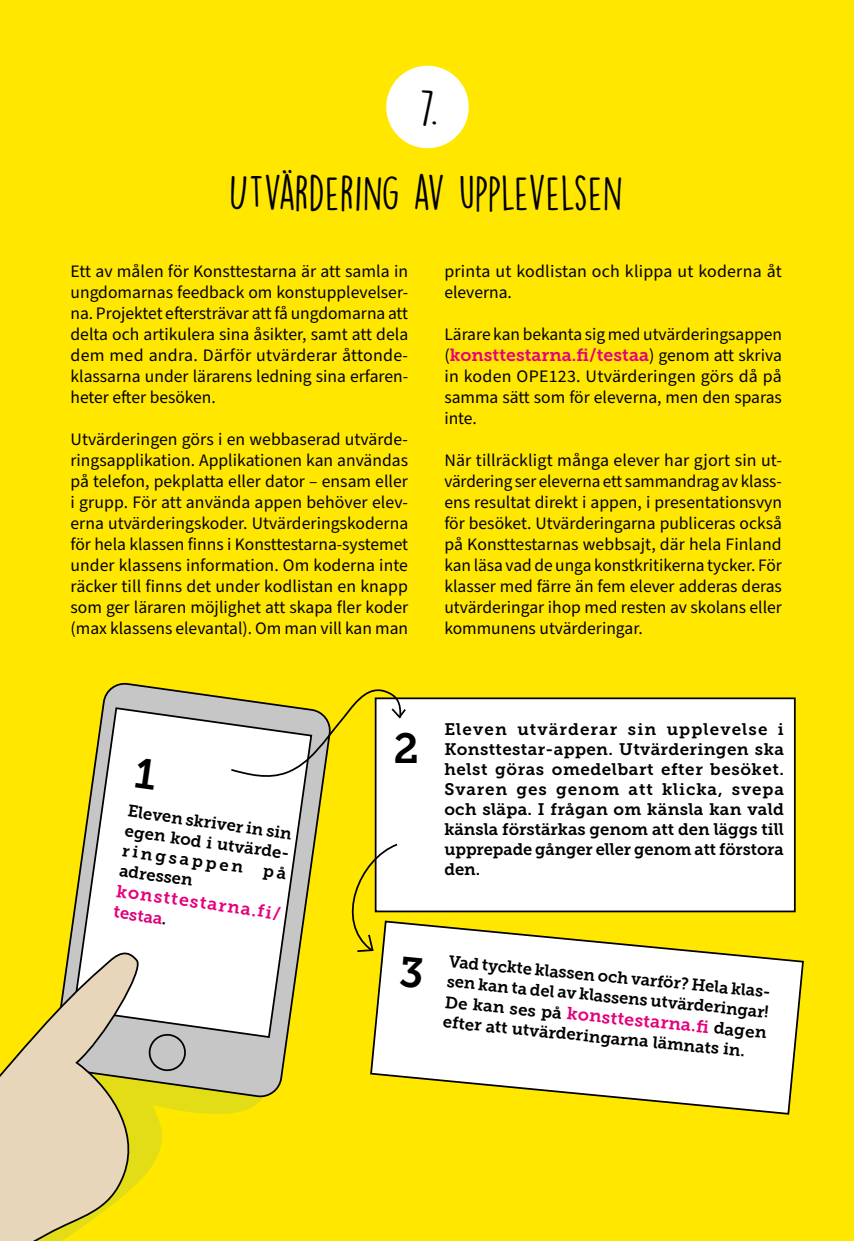
<style>
.page{position:relative;width:854px;height:1241px;background:#fff}
.page>*{position:absolute;margin:0;border:0;box-sizing:border-box;transform-origin:0 0}
.t1{font:43.75px "DK Lemon Yellow Sun";color:#000}
.t2{font:42px "Museo Slab 700";color:#000}
.t3{font:17.5px/21px "Source Sans Pro";color:#000;text-align:justify}
.t4{font:17.5px "Museo Slab 700";letter-spacing:.005em;color:#e6007e}
.t5{font:16.62px/19.9px "Museo Slab 700";letter-spacing:-.005em;color:#000;text-align:justify}
.t6{font:16.62px "Museo Slab 700";color:#de007e}
.s1{font-family:"Source Sans Pro";color:#000}
.s2{color:#de007e}
.s3{font-size:17.5px;color:#e6007e}
.s4{color:#000}
</style>
<div class="page">
<div style="left:0;top:0;width:853px;height:1240px;background:#ffe700"></div>
<svg style="left:147px;top:1099px;width:115px;height:73px"></svg>
<div style="left:375px;top:698px;width:419px;height:213px;background:#fff"></div>
<div style="left:374px;top:697px;width:421px;height:215px;border:2px solid #000"></div>
<svg style="left:370px;top:924px;width:434px;height:191px"></svg>
<svg style="left:69px;top:682px;width:256px;height:417px"></svg>
<div style="left:386px;top:66px;width:82px;height:82px;background:#fff;border-radius:50%"></div>
<svg style="left:72px;top:706px;width:241px;height:332px;background:#efedda"></svg>
<svg style="left:147px;top:1031px;width:41px;height:40px;background:#aeaeae"></svg>
<svg style="left:0;top:944px;width:147px;height:296px"></svg>
<svg style="left:229px;top:684px;width:178px;height:95px"></svg>
<svg style="left:135px;top:757px;width:22px;height:32px"></svg>
<svg style="left:351px;top:842px;width:72px;height:146px"></svg>
<h1 class="t1" style="left:419px;top:79px;width:20px">7.</h1>
<h1 class="t1" style="left:229px;top:166px;width:395px">UTVÄRDERING AV UPPLEVELSEN</h1>
<p class="t3" style="left:70px;top:261px;width:339px">Ett av målen för Konsttestarna är att samla in ungdomarnas feedback om konstupplevelser&shy;na. Projektet eftersträvar att få ungdomarna att delta och artikulera sina åsikter, samt att dela dem med andra. Därför utvärderar åttonde&shy;klassarna under lärarens ledning sina erfaren&shy;heter efter besöken.</p>
<p class="t3" style="left:70px;top:429px;width:339px">Utvärderingen görs i en webbaserad utvärde&shy;ringsapplikation. Applikationen kan användas på telefon, pekplatta eller dator – ensam eller i grupp. För att använda appen behöver elev&shy;erna utvärderingskoder. Utvärderingskoderna för hela klassen finns i Konsttestarna--systemet under klassens information. Om koderna inte räcker till finns det under kodlistan en knapp som ger läraren möjlighet att skapa fler koder (max klassens elevantal). Om man vill kan man</p>
<p class="t3" style="left:444px;top:261px;width:339px">printa ut kodlistan och klippa ut koderna åt eleverna.</p>
<p class="t3" style="left:444px;top:324px;width:339px">Lärare kan bekanta sig med utvärderingsappen</p>
<p class="t4" style="left:444px;top:344px;width:339px"><span class="s1">(</span>konsttestarna.fi/testa<span class="s2">a</span><span class="s1">) genom att skriva</span></p>
<p class="t3" style="left:444px;top:366px;width:339px">in koden OPE123. Utvärderingen görs då på samma sätt som för eleverna, men den sparas inte.</p>
<p class="t3" style="left:444px;top:450px;width:339px">När tillräckligt många elever har gjort sin ut&shy;värdering ser eleverna ett sammandrag av klass&shy;ens resultat direkt i appen, i presentationsvyn för besöket. Utvärderingarna publiceras också på Konsttestarnas webbsajt, där hela Finland kan läsa vad de unga konstkritikerna tycker. För klasser med färre än fem elever adderas deras utvärderingar ihop med resten av skolans eller kommunens utvärderingar.</p>
<p class="t5" style="left:129px;top:800px;width:168px;rotate:8deg">Eleven skriver in sin egen kod i utvärde&shy;ringsappen på adressen</p>
<p class="t4" style="left:118px;top:880px;width:167px;rotate:8deg">konsttestarna.fi/</p>
<p class="t6" style="left:115px;top:902px;width:55px;rotate:8deg"><span class="s3">t</span>estaa<span class="s4">.</span></p>
<h2 class="t2" style="left:393px;top:724px;width:27px">2</h2>
<p class="t5" style="left:444px;top:719px;width:341px">Eleven utvärderar sin upplevelse i Konsttestar-appen. Utvärderingen ska helst göras omedelbart efter besöket.<br>Svaren ges genom att klicka, svepa och släpa. I frågan om känsla kan vald känsla förstärkas genom att den läggs till upprepade gånger eller genom att förstora den.</p>
<p class="t5" style="left:450px;top:949px;width:325px;rotate:6deg">Vad tyckte klassen och varför? Hela klas-</p>
<p class="t5" style="left:447px;top:972px;width:325px;rotate:5deg">sen kan ta del av klassens utvärderingar!<br>De kan ses på</p>
<p class="t4" style="left:568px;top:1002px;width:138px;rotate:6deg">konsttestarna.fi</p>
<p class="t5" style="left:445px;top:994px;width:325px;line-height:18.7px;text-indent:270px;rotate:5deg">dagen efter att utvärderingarna lämnats in.</p>
</div>
